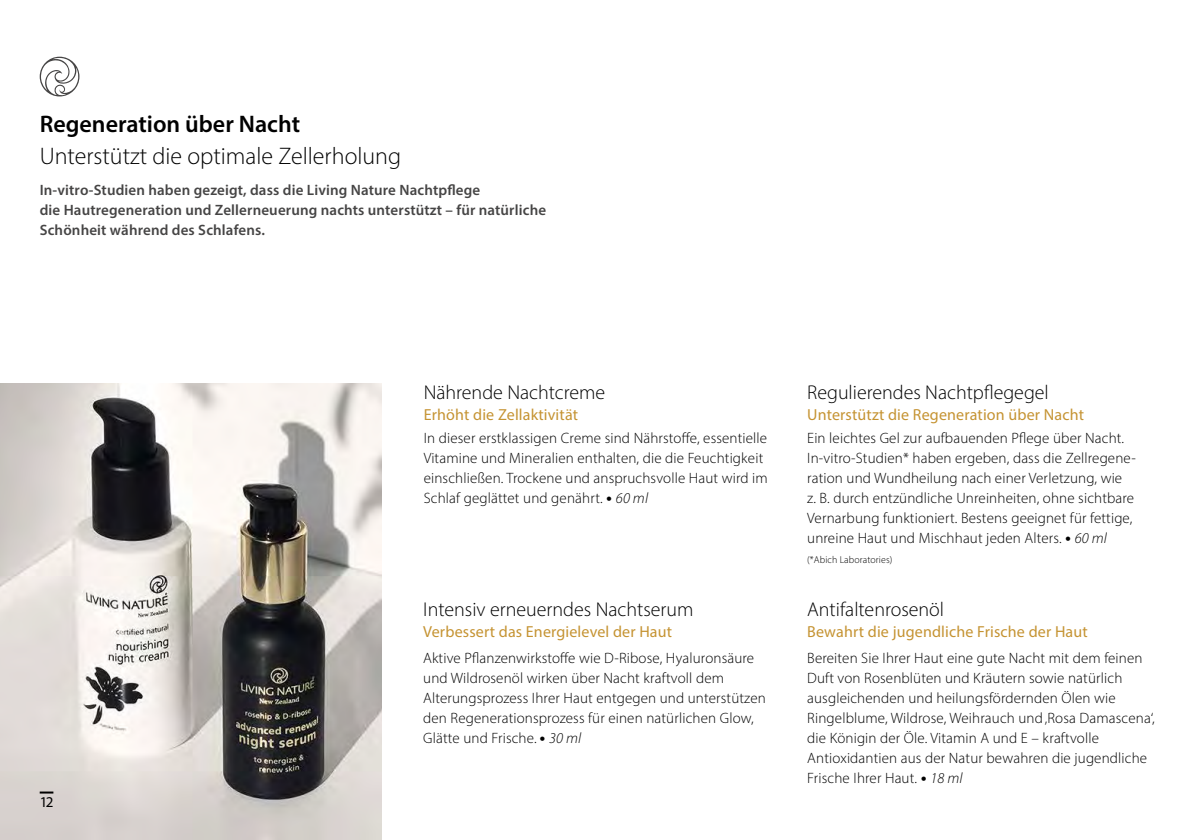
<style>
.page{position:relative;width:1191px;height:840px;background:#fff}
.page>*{position:absolute;margin:0;border:0;box-sizing:border-box;transform-origin:0 0}
.t1{font:300 24px "Myriad Pro";color:#000}
.t2{font:600 24px "Myriad Pro";color:#000}
.t3{font:300 20px "Myriad Pro";color:#000}
.t4{font:16px "Myriad Pro";letter-spacing:.01em;color:#c59332}
.t5{font:300 15px/20px "Myriad Pro";letter-spacing:.01em;color:#000}
.t6{font:600 15px/20px "Myriad Pro";letter-spacing:.01em;color:#464545}
.t7{font:15px "Myriad Pro";color:#000}
.t8{font:300 10px "Myriad Pro";letter-spacing:.01em;color:#000}
.s1{font-size:24px}
.s2{font-style:italic}
</style>
<div class="page">
<img style="left:0;top:383px;width:382px;height:456px">
<svg style="left:40px;top:791px;width:13px;height:2px"></svg>
<svg style="left:40px;top:57px;width:39px;height:39px"></svg>
<h1 class="t2" style="left:40px;top:108px;width:262px">Regeneration über Nacht</h1>
<h1 class="t1" style="left:40px;top:141px;width:363px">Unterstützt die optimale Zellerholung</h1>
<p class="t6" style="left:40px;top:179px;width:508px">In-vitro-Studien haben gezeigt, dass die Living Nature Nachtpflege<br>die Hautregeneration und Zellerneuerung nachts unterstützt – für natürliche<br>Schönheit während des Schlafens.</p>
<p class="t7" style="left:40px;top:792px;width:15px">12</p>
<h2 class="t3" style="left:424px;top:380px;width:183px">Nährende Nachtcreme</h2>
<p class="t4" style="left:424px;top:404px;width:156px">Erhöht die Zellaktivität</p>
<p class="t5" style="left:424px;top:427px;width:345px">In dieser erstklassigen Creme sind Nährstoffe, essentielle Vitamine und Mineralien enthalten, die die Feuchtigkeit einschließen. Trockene und anspruchsvolle Haut wird im Schlaf geglättet und genährt. <span class="s1">•</span> <span class="s2">60 ml</span></p>
<h2 class="t3" style="left:423px;top:597px;width:272px">Intensiv erneuerndes Nachtserum</h2>
<p class="t4" style="left:423px;top:621px;width:250px">Verbessert das Energielevel der Haut</p>
<p class="t5" style="left:423px;top:647px;width:344px">Aktive Pflanzenwirkstoffe wie D-Ribose, Hyaluronsäure und Wildrosenöl wirken über Nacht kraftvoll dem Alterungsprozess Ihrer Haut entgegen und unterstützen den Regenerationsprozess für einen natürlichen Glow, Glätte und Frische. <span class="s1">•</span> <span class="s2">30 ml</span></p>
<h2 class="t3" style="left:807px;top:380px;width:243px">Regulierendes Nachtpflegegel</h2>
<p class="t4" style="left:807px;top:404px;width:278px">Unterstützt die Regeneration über Nacht</p>
<p class="t5" style="left:807px;top:427px;width:330px">Ein leichtes Gel zur aufbauenden Pflege über Nacht.<br>In-vitro-Studien* haben ergeben, dass die Zellregene&shy;ration und Wundheilung nach einer Verletzung, wie<br>z. B. durch entzündliche Unreinheiten, ohne sichtbare Vernarbung funktioniert. Bestens geeignet für fettige, unreine Haut und Mischhaut jeden Alters. <span class="s1">•</span> <span class="s2">60 ml</span></p>
<p class="t8" style="left:807px;top:553px;width:87px">(*Abich Laboratories)</p>
<h2 class="t3" style="left:807px;top:597px;width:138px">Antifaltenrosenöl</h2>
<p class="t4" style="left:807px;top:621px;width:282px">Bewahrt die jugendliche Frische der Haut</p>
<p class="t5" style="left:807px;top:647px;width:349px">Bereiten Sie Ihrer Haut eine gute Nacht mit dem feinen Duft von Rosenblüten und Kräutern sowie natürlich ausgleichenden und heilungsfördernden Ölen wie Ringelblume, Wildrose, Weihrauch und ‚Rosa Damascena‘, die Königin der Öle. Vitamin A und E – kraftvolle Antioxidantien aus der Natur bewahren die jugendliche Frische Ihrer Haut. <span class="s1">•</span> <span class="s2">18 ml</span></p>
</div>
